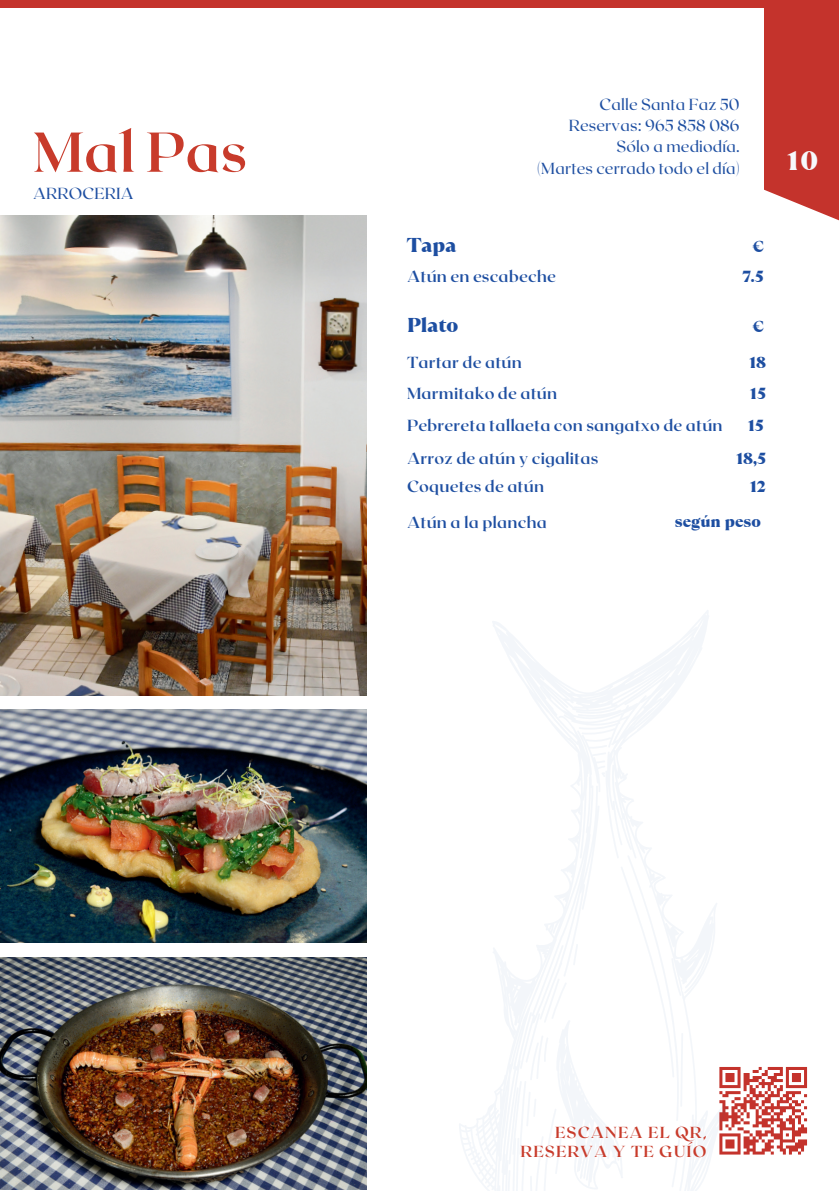
<style>
.page{position:relative;width:839px;height:1191px;background:#fff}
.page>*{position:absolute;margin:0;border:0;box-sizing:border-box;transform-origin:0 0}
.t1{font:700 56px "Roxborough CF";color:#c83b2b}
.t2{font:900 26.8px "TT Ramillas";color:#f7f9fc}
.t3{font:900 20px "TT Ramillas";color:#1d4ea1}
.t4{font:700 16px "Roxborough CF";letter-spacing:.01em;color:#1d4ea1}
.t5{font:16px/21.4px "Roxborough CF";letter-spacing:.01em;color:#1d4ea1;text-align:right}
.t6{font:900 16px "TT Ramillas";color:#1d4ea1}
.t7{font:700 16px/18.6px "Roxborough CF";letter-spacing:.07em;color:#c83b2b;text-align:right}
</style>
<div class="page">
<img style="left:0;top:710px;width:366px;height:232px">
<img style="left:0;top:957px;width:366px;height:233px">
<img style="left:0;top:215px;width:366px;height:480px">
<div style="left:763px;top:0;width:75px;height:223px;background:#c4332c"></div>
<div style="left:0;top:0;width:838px;height:8px;background:#c4332c"></div>
<svg style="left:726px;top:1067px;width:82px;height:88px"></svg>
<svg style="left:459px;top:610px;width:267px;height:581px"></svg>
<svg style="left:601px;top:772px;width:4px;height:6px"></svg>
<svg style="left:508px;top:855px;width:178px;height:336px"></svg>
<h1 class="t1" style="left:33px;top:116px;width:215px">Mal Pas</h1>
<p class="t5" style="left:33px;top:183px;width:102px">ARROCERIA</p>
<p class="t5" style="left:537px;top:93px;width:204px">Calle Santa Faz 50<br>Reservas: 965 858 086<br>Sólo a mediodía.<br>(Martes cerrado todo el día)</p>
<h2 class="t2" style="left:787px;top:143px;width:32px">10</h2>
<p class="t3" style="left:407px;top:232px;width:51px">Tapa</p>
<p class="t4" style="left:407px;top:266px;width:150px">Atún en escabeche</p>
<p class="t6" style="left:742px;top:266px;width:23px">7.5</p>
<p class="t6" style="left:752px;top:237px;width:12px">€</p>
<p class="t3" style="left:407px;top:312px;width:53px">Plato</p>
<p class="t4" style="left:407px;top:352px;width:116px">Tartar de atún</p>
<p class="t6" style="left:749px;top:352px;width:18px">18</p>
<p class="t4" style="left:407px;top:383px;width:152px">Marmitako de atún</p>
<p class="t6" style="left:750px;top:383px;width:17px">15</p>
<p class="t4" style="left:407px;top:415px;width:317px">Pebrereta tallaeta con sangatxo de atún</p>
<p class="t6" style="left:748px;top:416px;width:17px">15</p>
<p class="t6" style="left:752px;top:316px;width:12px">€</p>
<p class="t4" style="left:407px;top:448px;width:193px">Arroz de atún y cigalitas</p>
<p class="t6" style="left:736px;top:448px;width:31px">18,5</p>
<p class="t4" style="left:407px;top:476px;width:139px">Coquetes de atún</p>
<p class="t6" style="left:750px;top:476px;width:17px">12</p>
<p class="t4" style="left:407px;top:512px;width:141px">Atún a la plancha</p>
<p class="t6" style="left:674px;top:511px;width:88px">según peso</p>
<p class="t7" style="left:520px;top:1123px;width:187px">ESCANEA EL QR,<br>RESERVA Y TE GUÍO</p>
</div>
